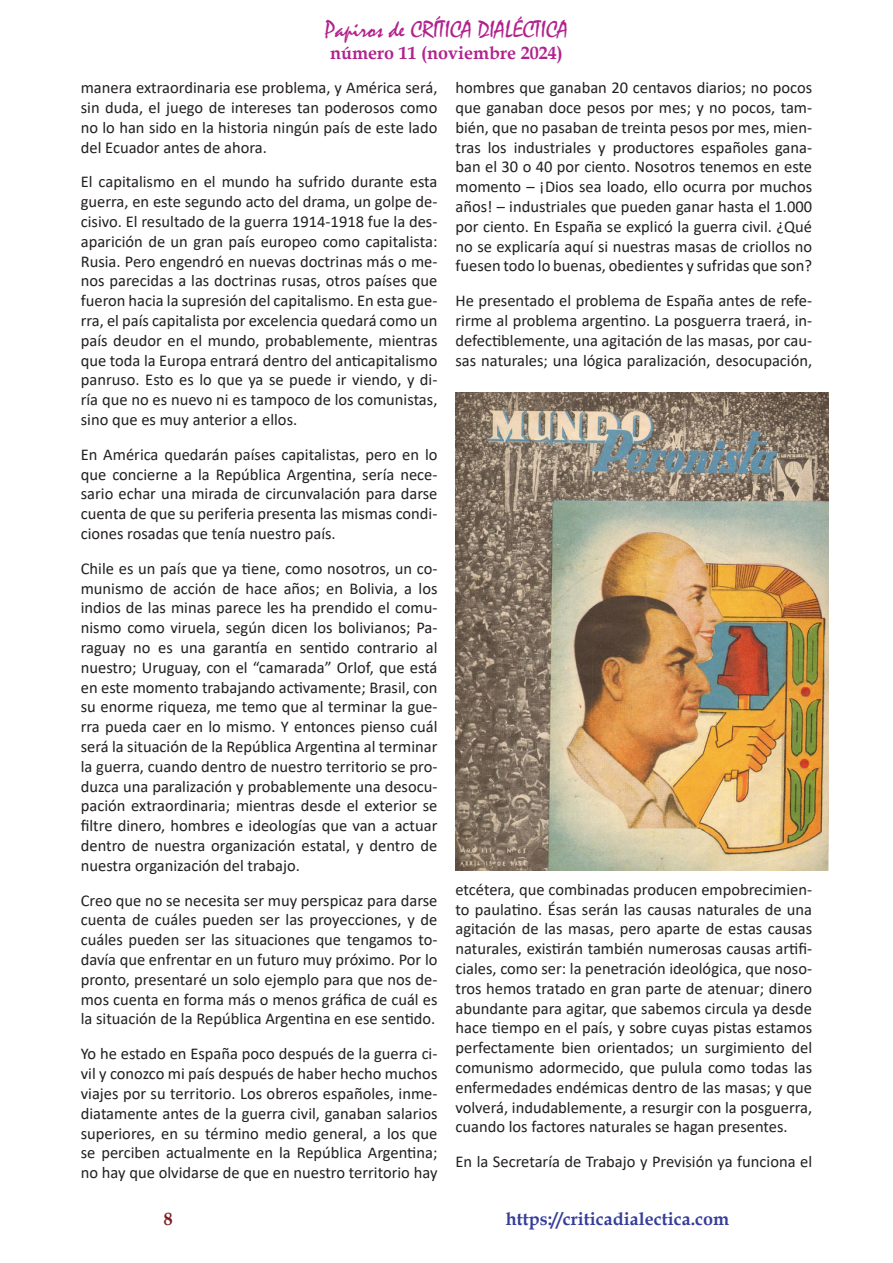
<style>
.page{position:relative;width:893px;height:1263px;background:#fff}
.page>*{position:absolute;margin:0;border:0;box-sizing:border-box;transform-origin:0 0}
.t1{font:24px "Mistral";color:#b2228e}
.t2{font:700 18px "Book Antiqua";color:#363d99}
.t3{font:700 18px "Book Antiqua";color:#b2228e}
.t4{font:700 18px "Book Antiqua";color:#7b1d1f}
.t5{font:16.5px/19.8px "Calibri";color:#231f20;text-align:justify}
</style>
<div class="page">
<img style="left:455px;top:392px;width:374px;height:479px">
<h1 class="t1" style="left:325px;top:15px;width:245px">Papiros de CRÍTICA DIALÉCTICA</h1>
<p class="t3" style="left:330px;top:41px;width:234px">número 11 (noviembre 2024)</p>
<p class="t5" style="left:81px;top:77px;width:358px">manera extraordinaria ese problema, y América será, sin duda, el juego de intereses tan poderosos como no lo han sido en la historia ningún país de este lado del Ecuador antes de ahora.</p>
<p class="t5" style="left:81px;top:172px;width:358px">El capitalismo en el mundo ha sufrido durante esta guerra, en este segundo acto del drama, un golpe de&shy;cisivo. El resultado de la guerra 1914-1918 fue la des&shy;aparición de un gran país europeo como capitalista:<br>Rusia. Pero engendró en nuevas doctrinas más o me&shy;nos parecidas a las doctrinas rusas, otros países que fueron hacia la supresión del capitalismo. En esta gue&shy;rra, el país capitalista por excelencia quedará como un país deudor en el mundo, probablemente, mientras que toda la Europa entrará dentro del anticapitalismo panruso. Esto es lo que ya se puede ir viendo, y di&shy;ría que no es nuevo ni es tampoco de los comunistas, sino que es muy anterior a ellos.</p>
<p class="t5" style="left:81px;top:444px;width:358px">En América quedarán países capitalistas, pero en lo que concierne a la República Argentina, sería nece&shy;sario echar una mirada de circunvalación para darse cuenta de que su periferia presenta las mismas condi&shy;ciones rosadas que tenía nuestro país.</p>
<p class="t5" style="left:81px;top:558px;width:358px">Chile es un país que ya tiene, como nosotros, un co&shy;munismo de acción de hace años; en Bolivia, a los indios de las minas parece les ha prendido el comu&shy;nismo como viruela, según dicen los bolivianos; Pa&shy;raguay no es una garantía en sentido contrario al nuestro; Uruguay, con el “camarada” Orlof, que está en este momento trabajando activamente; Brasil, con su enorme riqueza, me temo que al terminar la gue&shy;rra pueda caer en lo mismo. Y entonces pienso cuál será la situación de la República Argentina al terminar la guerra, cuando dentro de nuestro territorio se pro&shy;duzca una paralización y probablemente una desocu&shy;pación extraordinaria; mientras desde el exterior se filtre dinero, hombres e ideologías que van a actuar dentro de nuestra organización estatal, y dentro de nuestra organización del trabajo.</p>
<p class="t5" style="left:81px;top:890px;width:358px">Creo que no se necesita ser muy perspicaz para darse cuenta de cuáles pueden ser las proyecciones, y de cuáles pueden ser las situaciones que tengamos to&shy;davía que enfrentar en un futuro muy próximo. Por lo pronto, presentaré un solo ejemplo para que nos de&shy;mos cuenta en forma más o menos gráfica de cuál es la situación de la República Argentina en ese sentido.</p>
<p class="t5" style="left:81px;top:1043px;width:358px">Yo he estado en España poco después de la guerra ci&shy;vil y conozco mi país después de haber hecho muchos viajes por su territorio. Los obreros españoles, inme&shy;diatamente antes de la guerra civil, ganaban salarios superiores, en su término medio general, a los que se perciben actualmente en la República Argentina; no hay que olvidarse de que en nuestro territorio hay</p>
<p class="t5" style="left:455px;top:77px;width:358px">hombres que ganaban 20 centavos diarios; no pocos que ganaban doce pesos por mes; y no pocos, tam&shy;bién, que no pasaban de treinta pesos por mes, mien&shy;tras los industriales y productores españoles gana&shy;ban el 30 o 40 por ciento. Nosotros tenemos en este momento – ¡Dios sea loado, ello ocurra por muchos años! – industriales que pueden ganar hasta el 1.000 por ciento. En España se explicó la guerra civil. ¿Qué no se explicaría aquí si nuestras masas de criollos no fuesen todo lo buenas, obedientes y sufridas que son?</p>
<p class="t5" style="left:455px;top:290px;width:358px">He presentado el problema de España antes de refe&shy;rirme al problema argentino. La posguerra traerá, in&shy;defectiblemente, una agitación de las masas, por cau&shy;sas naturales; una lógica paralización, desocupación,</p>
<p class="t5" style="left:455px;top:879px;width:358px">etcétera, que combinadas producen empobrecimien&shy;to paulatino. Ésas serán las causas naturales de una agitación de las masas, pero aparte de estas causas naturales, existirán también numerosas causas artifi&shy;ciales, como ser: la penetración ideológica, que noso&shy;tros hemos tratado en gran parte de atenuar; dinero abundante para agitar, que sabemos circula ya desde hace tiempo en el país, y sobre cuyas pistas estamos perfectamente bien orientados; un surgimiento del comunismo adormecido, que pulula como todas las enfermedades endémicas dentro de las masas; y que volverá, indudablemente, a resurgir con la posguerra, cuando los factores naturales se hagan presentes.</p>
<p class="t5" style="left:455px;top:1151px;width:358px">En la Secretaría de Trabajo y Previsión ya funciona el</p>
<p class="t4" style="left:164px;top:1206px;width:10px">8</p>
<p class="t2" style="left:506px;top:1206px;width:225px">https://criticadialectica.com</p>
</div>
